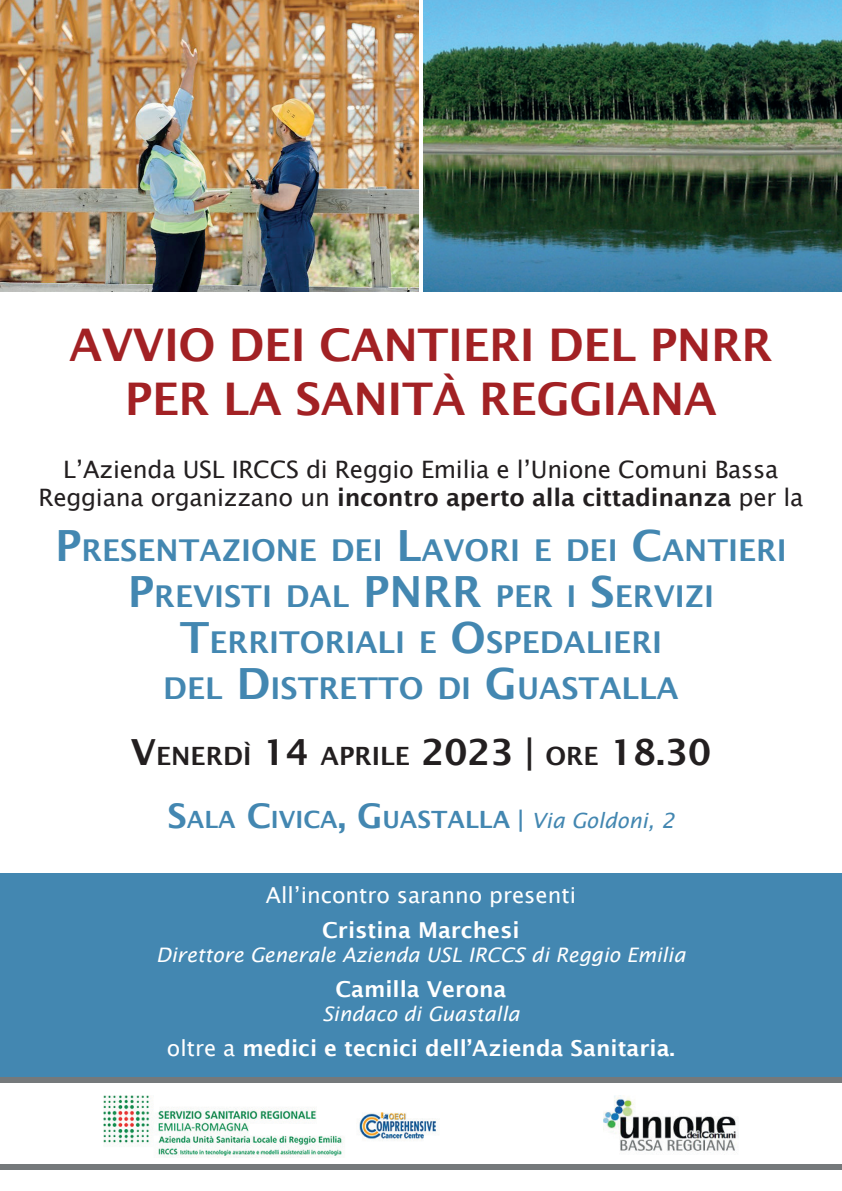
<style>
.page{position:relative;width:842px;height:1191px;background:#fff}
.page>*{position:absolute;margin:0;border:0;box-sizing:border-box;transform-origin:0 0}
.t1{font:600 45px/54px "Lucida Sans";letter-spacing:-.01em;color:#a22124;text-align:center}
.t2{font:600 30.1px/46px "Lucida Sans";color:#4387b1}
.t3{font:600 25.2px "Lucida Sans";color:#231f20}
.t4{font:600 24px "Lucida Sans";letter-spacing:-.01em;color:#231f20}
.t5{font:24px "Lucida Sans Unicode";letter-spacing:-.01em;color:#231f20}
.t6{font:600 23.8px "Lucida Sans";color:#4387b1}
.t7{font:600 22px "Lucida Sans";color:#fff}
.t8{font:22px "Lucida Sans Unicode";color:#fff}
.t9{font:italic 20px "Lucida Sans";color:#fff}
.s1{font-family:"Lucida Sans Unicode";font-weight:400}
.s2{font-size:43px}
.s3{font-size:36px}
.s4{font-size:34px}
.s5{font-size:24px}
.s6{font-weight:400;font-style:italic;font-size:21px}
</style>
<div class="page">
<div style="left:0;top:873px;width:842px;height:204px;background:#4387b1"></div>
<img style="left:104px;top:1096px;width:332px;height:61px">
<div style="left:0;top:1077px;width:842px;height:6px;background:#75797b"></div>
<div style="left:0;top:1164px;width:842px;height:5px;background:#75797b"></div>
<img style="left:603px;top:1095px;width:135px;height:56px">
<img style="left:0;top:0;width:418px;height:292px">
<img style="left:424px;top:0;width:418px;height:292px">
<h1 class="t1" style="left:69px;top:317px;width:705px">AVVIO DEI CANTIERI DEL PNRR<br>PER LA SANITÀ REGGIANA</h1>
<p class="t5" style="left:63px;top:450px;width:717px">L’Azienda USL IRCCS di Reggio Emilia e l’Unione Comuni Bassa</p>
<p class="t4" style="left:38px;top:484px;width:766px"><span class="s1">Reggiana organizzano un</span> incontro aperto alla cittadinanza <span class="s1">per la</span></p>
<p class="t2" style="left:128px;top:527px;width:661px;text-indent:-73px"><span class="s2">P</span>RESENTAZIONE DEI <span class="s2">L</span>AVORI E DEI <span class="s2">C</span>ANTIERI<br><span class="s2">P</span>REVISTI DAL <span class="s2">PNRR</span></p>
<p class="t2" style="left:495px;top:573px;width:220px">PER I <span class="s2">S</span>ERVIZI</p>
<p class="t2" style="left:180px;top:619px;width:484px"><span class="s2">T</span>ERRITORIALI E <span class="s2">O</span>SPEDALIERI</p>
<p class="t2" style="left:163px;top:665px;width:517px">DEL <span class="s2">D</span> ISTRETTO DI <span class="s2">G</span>UASTALLA</p>
<p class="t3" style="left:131px;top:741px;width:582px"><span class="s3">V</span>ENERDÌ <span class="s3">14</span> APRILE <span class="s3">2023 |</span> ORE <span class="s3">18.30</span></p>
<p class="t6" style="left:167px;top:806px;width:508px"><span class="s4">S</span>ALA <span class="s4">C</span>IVICA<span class="s4">, G</span>UASTALLA <span class="s5">|</span> <span class="s6">Via Goldoni, 2</span></p>
<p class="t8" style="left:266px;top:877px;width:312px">All’incontro saranno presenti</p>
<p class="t7" style="left:322px;top:917px;width:199px">Cristina Marchesi</p>
<p class="t9" style="left:156px;top:943px;width:531px">Direttore Generale Azienda USL IRCCS di Reggio Emilia</p>
<p class="t7" style="left:335px;top:976px;width:173px">Camilla Verona</p>
<p class="t9" style="left:322px;top:1002px;width:199px">Sindaco di Guastalla</p>
<p class="t7" style="left:167px;top:1035px;width:510px"><span class="s1">oltre a</span> medici e tecnici dell’Azienda Sanitaria.</p>
</div>
